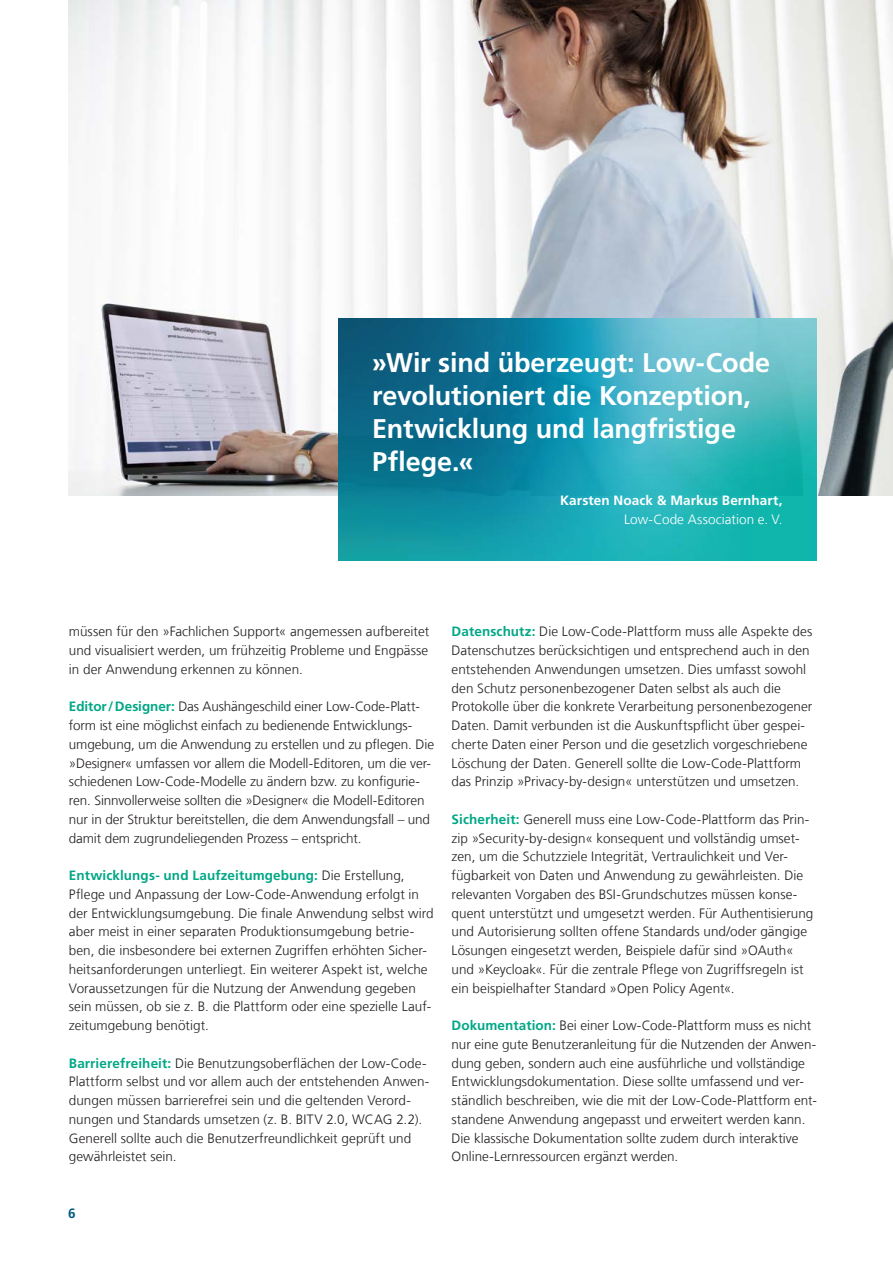
<style>
.page{position:relative;width:893px;height:1263px;background:#fff}
.page>*{position:absolute;margin:0;border:0;box-sizing:border-box;transform-origin:0 0}
.Zitat_18_22_weiss{font:700 27px/33px "Frutiger LT Com";letter-spacing:-.005em;color:#fff}
.Fliesstext_9_12_5_schwarz{font:300 13.5px/18.8px "Frutiger LT Com";color:#231f20}
.Zitat_Autor_9_12_5_weiss{font:700 13.5px/18.8px "Frutiger LT Com";letter-spacing:.01em;color:#fff;text-align:right}
.t1{font:700 13.5px "Frutiger LT Com";color:#005b7f}
.s1{font-weight:300}
.s2{font-weight:700;color:#00a786}
</style>
<div class="page">
<img style="left:68px;top:0;width:825px;height:495px">
<img style="left:338px;top:319px;width:479px;height:241px">
<p class="Zitat_18_22_weiss" style="left:372px;top:346px;width:399px">»Wir sind überzeugt: Low-Code revolutioniert die Konzeption,<br>Entwicklung und langfristige<br>Pflege.«</p>
<p class="Zitat_Autor_9_12_5_weiss" style="left:560px;top:491px;width:224px">Karsten Noack &amp; Markus Bernhart,<br><span class="s1">Low-Code Association e. V.</span></p>
<p class="Fliesstext_9_12_5_schwarz" style="left:69px;top:622px;width:362px;text-align:justify">müssen für den »Fachlichen Support« angemessen aufbereitet und visualisiert werden, um frühzeitig Probleme und Engpässe in der Anwendung erkennen zu können.</p>
<p class="Fliesstext_9_12_5_schwarz" style="left:69px;top:697px;width:367px"><span class="s2">Editor/Designer:</span> Das Aushängeschild einer Low-Code-Platt&shy;form ist eine möglichst einfach zu bedienende Entwicklungs&shy;umgebung, um die Anwendung zu erstellen und zu pflegen. Die »Designer« umfassen vor allem die Modell-Editoren, um die ver&shy;schiedenen Low-Code-Modelle zu ändern bzw. zu konfigurie&shy;ren. Sinnvollerweise sollten die »Designer« die Modell-Editoren nur in der Struktur bereitstellen, die dem Anwendungsfall – und damit dem zugrundeliegenden Prozess – entspricht.</p>
<p class="Fliesstext_9_12_5_schwarz" style="left:69px;top:866px;width:366px"><span class="s2">Entwicklungs- und Laufzeitumgebung:</span> Die Erstellung, Pflege und Anpassung der Low-Code-Anwendung erfolgt in der Entwicklungsumgebung. Die finale Anwendung selbst wird aber meist in einer separaten Produktionsumgebung betrie&shy;ben, die insbesondere bei externen Zugriffen erhöhten Sicher&shy;heitsanforderungen unterliegt. Ein weiterer Aspekt ist, welche Voraussetzungen für die Nutzung der Anwendung gegeben sein müssen, ob sie z. B. die Plattform oder eine spezielle Lauf&shy;zeitumgebung benötigt.</p>
<p class="Fliesstext_9_12_5_schwarz" style="left:69px;top:1054px;width:362px"><span class="s2">Barrierefreiheit:</span> Die Benutzungsoberflächen der Low-Code-Plattform selbst und vor allem auch der entstehenden Anwen&shy;dungen müssen barrierefrei sein und die geltenden Verord&shy;nungen und Standards umsetzen (z. B. BITV 2.0, WCAG 2.2).<br>Generell sollte auch die Benutzerfreundlichkeit geprüft und gewährleistet sein.</p>
<p class="t1" style="left:68px;top:1205px;width:9px">6</p>
<p class="Fliesstext_9_12_5_schwarz" style="left:452px;top:622px;width:362px"><span class="s2">Datenschutz:</span> Die Low-Code-Plattform muss alle Aspekte des Datenschutzes berücksichtigen und entsprechend auch in den entstehenden Anwendungen umsetzen. Dies umfasst sowohl den Schutz personenbezogener Daten selbst als auch die Protokolle über die konkrete Verarbeitung personenbezogener Daten. Damit verbunden ist die Auskunftspflicht über gespei&shy;cherte Daten einer Person und die gesetzlich vorgeschriebene Löschung der Daten. Generell sollte die Low-Code-Plattform das Prinzip »Privacy-by-design« unterstützen und umsetzen.</p>
<p class="Fliesstext_9_12_5_schwarz" style="left:452px;top:810px;width:363px"><span class="s2">Sicherheit:</span> Generell muss eine Low-Code-Plattform das Prin&shy;zip »Security-by-design« konsequent und vollständig umset&shy;zen, um die Schutzziele Integrität, Vertraulichkeit und Ver&shy;fügbarkeit von Daten und Anwendung zu gewährleisten. Die relevanten Vorgaben des BSI-Grundschutzes müssen konse&shy;quent unterstützt und umgesetzt werden. Für Authentisierung und Autorisierung sollten offene Standards und/oder gängige Lösungen eingesetzt werden, Beispiele dafür sind »OAuth« und »Keycloak«. Für die zentrale Pflege von Zugriffsregeln ist ein beispielhafter Standard »Open Policy Agent«.</p>
<p class="Fliesstext_9_12_5_schwarz" style="left:452px;top:1016px;width:367px"><span class="s2">Dokumentation:</span> Bei einer Low-Code-Plattform muss es nicht nur eine gute Benutzeranleitung für die Nutzenden der Anwen&shy;dung geben, sondern auch eine ausführliche und vollständige Entwicklungsdokumentation. Diese sollte umfassend und ver&shy;ständlich beschreiben, wie die mit der Low-Code-Plattform ent&shy;standene Anwendung angepasst und erweitert werden kann.<br>Die klassische Dokumentation sollte zudem durch interaktive Online-Lernressourcen ergänzt werden.</p>
</div>
